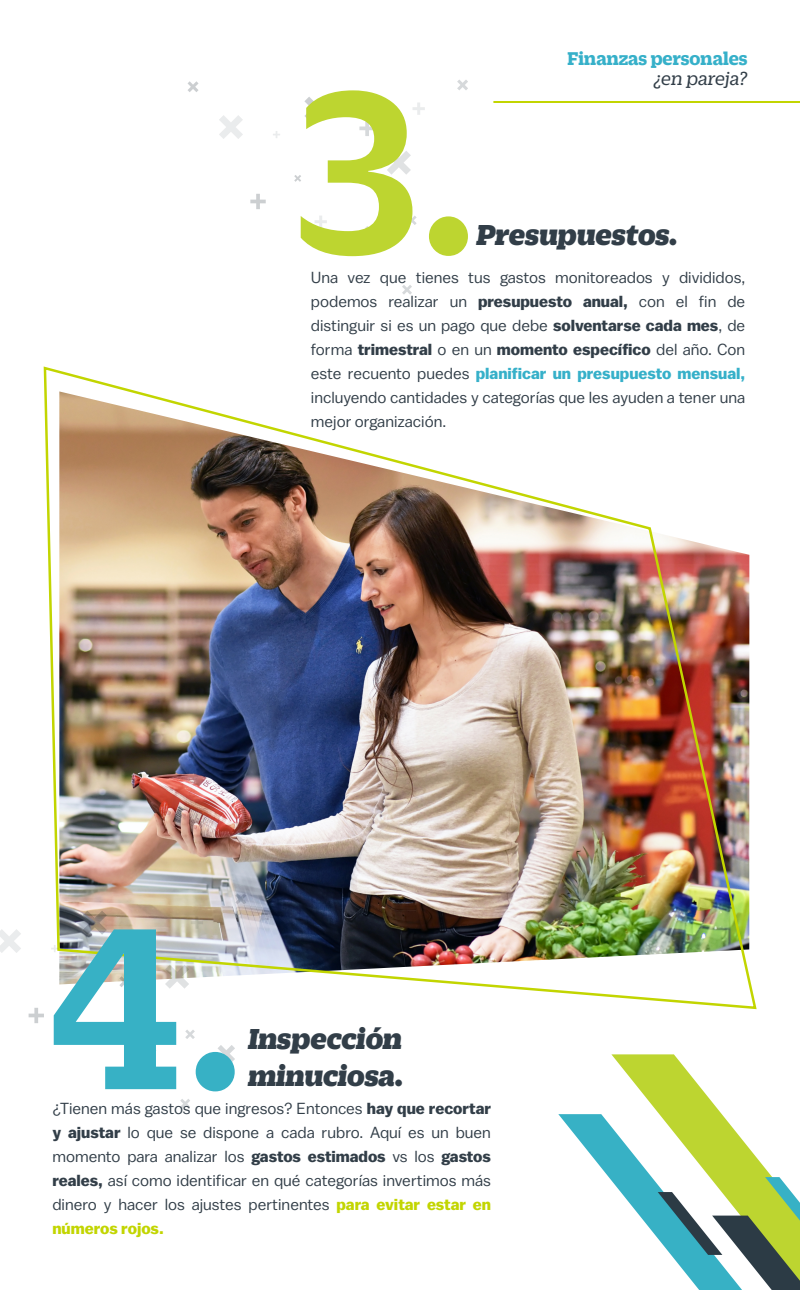
<style>
.page{position:relative;width:800px;height:1290px;background:#fff}
.page>*{position:absolute;margin:0;border:0;box-sizing:border-box;transform-origin:0 0}
.t1{font:500 250px "Duplicate Slab";color:#bdd530}
.t2{font:500 250px "Duplicate Slab";color:#37b1c5}
.t3{font:italic 800 31.3px/37.6px "Duplicate Slab";letter-spacing:-.005em;color:#323e48}
.t4{font:700 20px "Duplicate Slab";color:#36b0c9}
.t5{font:italic 20px "Duplicate Slab";color:#323e48}
.t6{font:16px/24px "Balto";color:#323e48;text-align:justify}
.s1{font-weight:700}
.s2{font-weight:700;color:#36b0c9}
.s3{font-weight:700;color:#c2d500}
</style>
<div class="page">
<img style="left:43px;top:366px;width:714px;height:644px">
<svg style="left:611px;top:1054px;width:111px;height:60px;fill:#bdd530"></svg>
<svg style="left:558px;top:1114px;width:242px;height:176px"></svg>
<svg style="left:304px;top:97px;width:25px;height:24px"></svg>
<svg style="left:387px;top:151px;width:24px;height:24px"></svg>
<svg style="left:219px;top:115px;width:24px;height:24px"></svg>
<svg style="left:294px;top:175px;width:7px;height:7px"></svg>
<svg style="left:439px;top:231px;width:18px;height:17px"></svg>
<svg style="left:402px;top:285px;width:10px;height:10px"></svg>
<svg style="left:365px;top:226px;width:13px;height:13px"></svg>
<svg style="left:457px;top:80px;width:11px;height:10px"></svg>
<svg style="left:341px;top:162px;width:11px;height:11px"></svg>
<svg style="left:188px;top:81px;width:11px;height:11px"></svg>
<svg style="left:407px;top:216px;width:10px;height:9px"></svg>
<svg style="left:250px;top:194px;width:16px;height:15px"></svg>
<svg style="left:359px;top:121px;width:16px;height:15px"></svg>
<svg style="left:315px;top:216px;width:12px;height:12px"></svg>
<svg style="left:413px;top:102px;width:12px;height:13px"></svg>
<svg style="left:273px;top:131px;width:7px;height:7px"></svg>
<svg style="left:83px;top:911px;width:24px;height:24px"></svg>
<svg style="left:165px;top:965px;width:24px;height:24px"></svg>
<svg style="left:0;top:929px;width:21px;height:24px"></svg>
<svg style="left:72px;top:989px;width:7px;height:7px"></svg>
<svg style="left:218px;top:1045px;width:17px;height:17px"></svg>
<svg style="left:180px;top:1099px;width:10px;height:10px"></svg>
<svg style="left:143px;top:1040px;width:13px;height:13px"></svg>
<svg style="left:235px;top:893px;width:11px;height:11px"></svg>
<svg style="left:119px;top:976px;width:11px;height:11px"></svg>
<svg style="left:185px;top:1030px;width:10px;height:9px"></svg>
<svg style="left:29px;top:1008px;width:15px;height:15px"></svg>
<svg style="left:138px;top:935px;width:15px;height:15px"></svg>
<svg style="left:93px;top:1030px;width:12px;height:12px"></svg>
<svg style="left:191px;top:916px;width:12px;height:13px"></svg>
<svg style="left:51px;top:945px;width:7px;height:7px"></svg>
<hr style="left:493px;top:101px;width:307px;height:2px;background:#c2d500">
<h1 class="t1" style="left:295px;top:6px;width:186px">3.</h1>
<p class="t4" style="left:568px;top:45px;width:181px">Finanzas personales</p>
<p class="t5" style="left:654px;top:66px;width:95px">¿en pareja?</p>
<h2 class="t3" style="left:477px;top:213px;width:202px">Presupuestos.</h2>
<p class="t6" style="left:311px;top:265px;width:436px">Una vez que tienes tus gastos monitoreados y divididos, podemos realizar un <span class="s1">presupuesto anual,</span> con el fin de distinguir si es un pago que debe <span class="s1">solventarse cada mes</span>, de forma <span class="s1">trimestral</span> o en un <span class="s1">momento específico</span> del año. Con este recuento puedes <span class="s2">planificar un presupuesto mensual, </span>incluyendo cantidades y categorías que les ayuden a tener una mejor organización.</p>
<h1 class="t2" style="left:47px;top:842px;width:201px">4.</h1>
<h2 class="t3" style="left:249px;top:1017px;width:157px">Inspección minuciosa.</h2>
<p class="t6" style="left:52px;top:1096px;width:440px">¿Tienen más gastos que ingresos? Entonces <span class="s1">hay que recortar y ajustar</span> lo que se dispone a cada rubro. Aquí es un buen momento para analizar los <span class="s1">gastos estimados</span> vs los <span class="s1">gastos reales,</span> así como identificar en qué categorías invertimos más dinero y hacer los ajustes pertinentes <span class="s3">para evitar estar en números rojos.</span></p>
</div>
